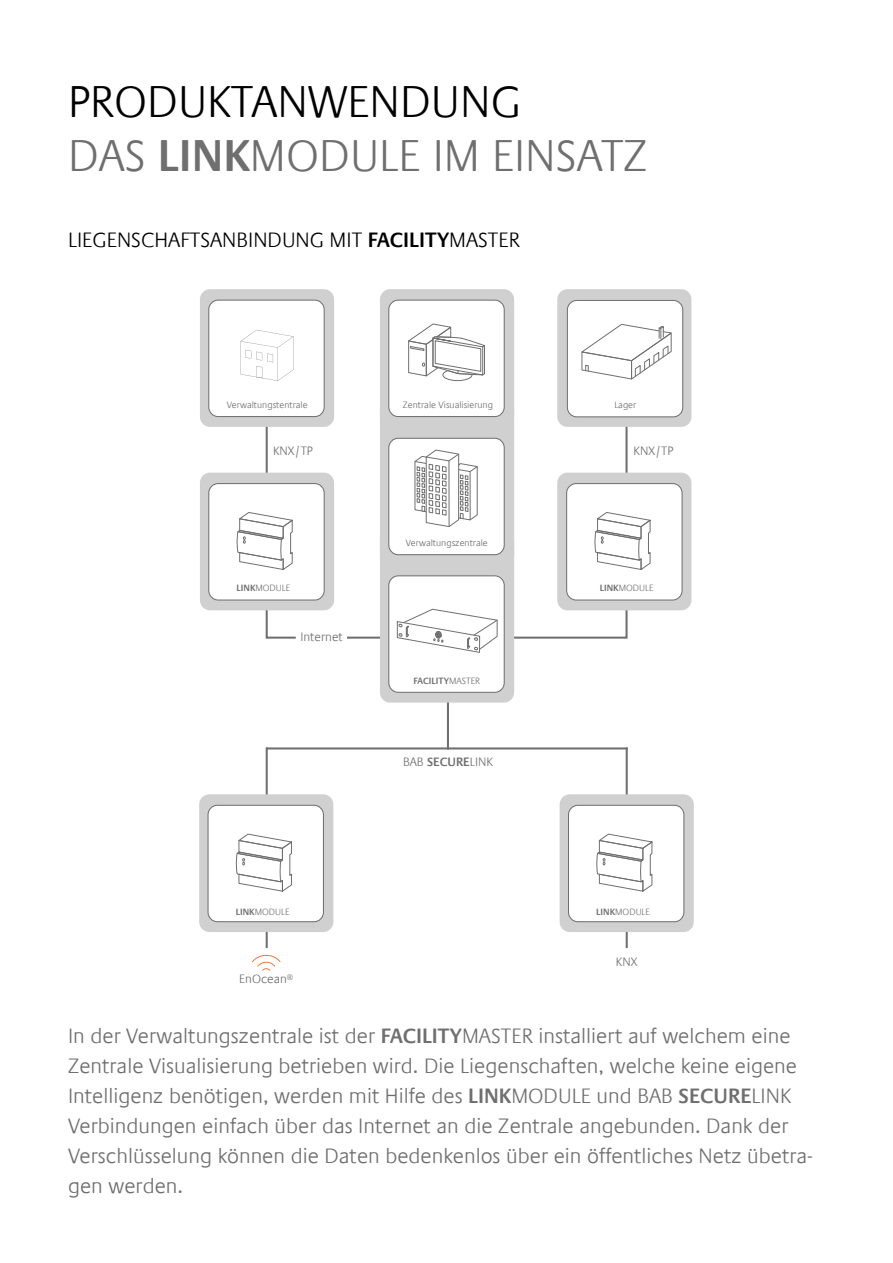
<style>
.page{position:relative;width:893px;height:1263px;background:#fff}
.page>*{position:absolute;margin:0;border:0;box-sizing:border-box;transform-origin:0 0}
.t1{font:300 45px/54px "Praxis Com";color:#706f6f}
.t2{font:300 21px/30px "Praxis Com";color:#706f6f}
.t3{font:300 21px "Praxis Com";color:#000}
.t4{font:300 12.3px "Praxis Com";color:#706f6f}
.t5{font:300 9.15px "Praxis Com";color:#706f6f}
.t6{font:600 9.15px "Praxis Com";color:#706f6f}
.s1{color:#000}
.s2{font-weight:600}
.s3{font-weight:300}
</style>
<div class="page">
<svg style="left:514px;top:407px;width:115px;height:232px"></svg>
<hr style="left:347px;top:637px;width:99px;height:2px;background:#706f6f">
<hr style="left:447px;top:703px;width:2px;height:45px;background:#706f6f">
<hr style="left:266px;top:748px;width:2px;height:199px;background:#706f6f">
<hr style="left:626px;top:748px;width:2px;height:199px;background:#706f6f">
<hr style="left:267px;top:747px;width:360px;height:2px;background:#706f6f">
<svg style="left:252px;top:954px;width:29px;height:17px"></svg>
<div style="left:557px;top:473px;width:134px;height:137px;background:#d0d0d0;border-radius:10px"></div>
<div style="left:557px;top:289px;width:134px;height:138px;background:#d0d0d0;border-radius:10px"></div>
<div style="left:380px;top:530px;width:134px;height:173px;background:#d0d0d0;border-radius:10px"></div>
<div style="left:389px;top:576px;width:115px;height:116px;background:#fff;border-radius:9px"></div>
<div style="left:388px;top:575px;width:117px;height:118px;border:1px solid #706f6f;border-radius:9px"></div>
<svg style="left:397px;top:609px;width:101px;height:44px"></svg>
<div style="left:380px;top:398px;width:134px;height:167px;background:#d0d0d0;border-radius:10px"></div>
<div style="left:389px;top:438px;width:115px;height:117px;background:#fff;border-radius:9px"></div>
<div style="left:388px;top:438px;width:117px;height:117px;border:1px solid #706f6f;border-radius:9px"></div>
<svg style="left:414px;top:449px;width:64px;height:78px"></svg>
<div style="left:380px;top:289px;width:134px;height:138px;background:#d0d0d0;border-radius:10px"></div>
<div style="left:389px;top:300px;width:115px;height:117px;background:#fff;border-radius:9px"></div>
<div style="left:388px;top:300px;width:117px;height:117px;border:1px solid #706f6f;border-radius:9px"></div>
<svg style="left:408px;top:323px;width:77px;height:58px"></svg>
<div style="left:567px;top:300px;width:116px;height:117px;background:#fff;border-radius:9px"></div>
<div style="left:567px;top:300px;width:116px;height:117px;border:1px solid #706f6f;border-radius:9px"></div>
<div style="left:200px;top:473px;width:134px;height:137px;background:#d0d0d0;border-radius:10px"></div>
<div style="left:209px;top:484px;width:115px;height:116px;background:#fff;border-radius:9px"></div>
<div style="left:208px;top:483px;width:117px;height:117px;border:1px solid #706f6f;border-radius:9px"></div>
<div style="left:567px;top:484px;width:115px;height:116px;background:#fff;border-radius:9px"></div>
<div style="left:566px;top:483px;width:117px;height:117px;border:1px solid #706f6f;border-radius:9px"></div>
<svg style="left:594px;top:512px;width:57px;height:58px"></svg>
<div style="left:200px;top:289px;width:134px;height:138px;background:#d0d0d0;border-radius:10px"></div>
<div style="left:209px;top:300px;width:115px;height:117px;background:#fff;border-radius:9px"></div>
<div style="left:208px;top:300px;width:117px;height:117px;border:1px solid #706f6f;border-radius:9px"></div>
<svg style="left:237px;top:330px;width:61px;height:309px"></svg>
<svg style="left:581px;top:324px;width:91px;height:56px"></svg>
<div style="left:199px;top:794px;width:134px;height:138px;background:#d0d0d0;border-radius:10px"></div>
<div style="left:208px;top:805px;width:115px;height:117px;background:#fff;border-radius:9px"></div>
<div style="left:208px;top:805px;width:116px;height:117px;border:1px solid #706f6f;border-radius:9px"></div>
<svg style="left:236px;top:834px;width:56px;height:58px"></svg>
<div style="left:560px;top:794px;width:134px;height:138px;background:#d0d0d0;border-radius:10px"></div>
<div style="left:568px;top:805px;width:116px;height:117px;background:#fff;border-radius:9px"></div>
<div style="left:568px;top:805px;width:116px;height:117px;border:1px solid #706f6f;border-radius:9px"></div>
<svg style="left:596px;top:834px;width:57px;height:58px"></svg>
<h1 class="t1" style="left:68px;top:76px;width:581px"><span class="s1">PRODUKTANWENDUNG<br></span>DAS <span class="s2">LINK</span>MODULE IM EINSATZ</h1>
<p class="t3" style="left:68px;top:228px;width:453px">LIEGENSCHAFTSANBINDUNG MIT <span class="s2">FACILITY</span>MASTER</p>
<p class="t5" style="left:227px;top:400px;width:82px">Verwaltungstentrale</p>
<p class="t5" style="left:403px;top:400px;width:91px">Zentrale Visualisierung</p>
<p class="t5" style="left:614px;top:400px;width:23px">Lager</p>
<p class="t4" style="left:273px;top:444px;width:41px">KNX/TP</p>
<p class="t4" style="left:634px;top:444px;width:41px">KNX/TP</p>
<p class="t5" style="left:406px;top:538px;width:84px">Verwaltungszentrale</p>
<p class="t5" style="left:237px;top:583px;width:55px"><span class="s2">LINK</span>MODULE</p>
<p class="t5" style="left:600px;top:583px;width:55px"><span class="s2">LINK</span>MODULE</p>
<p class="t4" style="left:300px;top:630px;width:44px">Internet</p>
<p class="t6" style="left:413px;top:675px;width:68px">FACILITY<span class="s3">MASTER</span></p>
<p class="t4" style="left:403px;top:755px;width:91px">BAB <span class="s2">SECURE</span>LINK</p>
<p class="t5" style="left:236px;top:906px;width:55px"><span class="s2">LINK</span>MODULE</p>
<p class="t5" style="left:596px;top:906px;width:55px"><span class="s2">LINK</span>MODULE</p>
<p class="t4" style="left:239px;top:972px;width:56px">EnOcean<sup>®</sup></p>
<p class="t4" style="left:616px;top:955px;width:23px">KNX</p>
<p class="t2" style="left:68px;top:1021px;width:746px">In der Verwaltungszentrale ist der <span class="s2">FACILITY</span>MASTER installiert auf welchem eine Zentrale Visualisierung betrieben wird. Die Liegenschaften, welche keine eigene Intelligenz benötigen, werden mit Hilfe des <span class="s2">LINK</span>MODULE und BAB <span class="s2">SECURE</span>LINK Verbindungen einfach über das Internet an die Zentrale angebunden. Dank der Verschlüsselung können die Daten bedenkenlos über ein öffentliches Netz übetra&shy;gen werden.</p>
</div>
